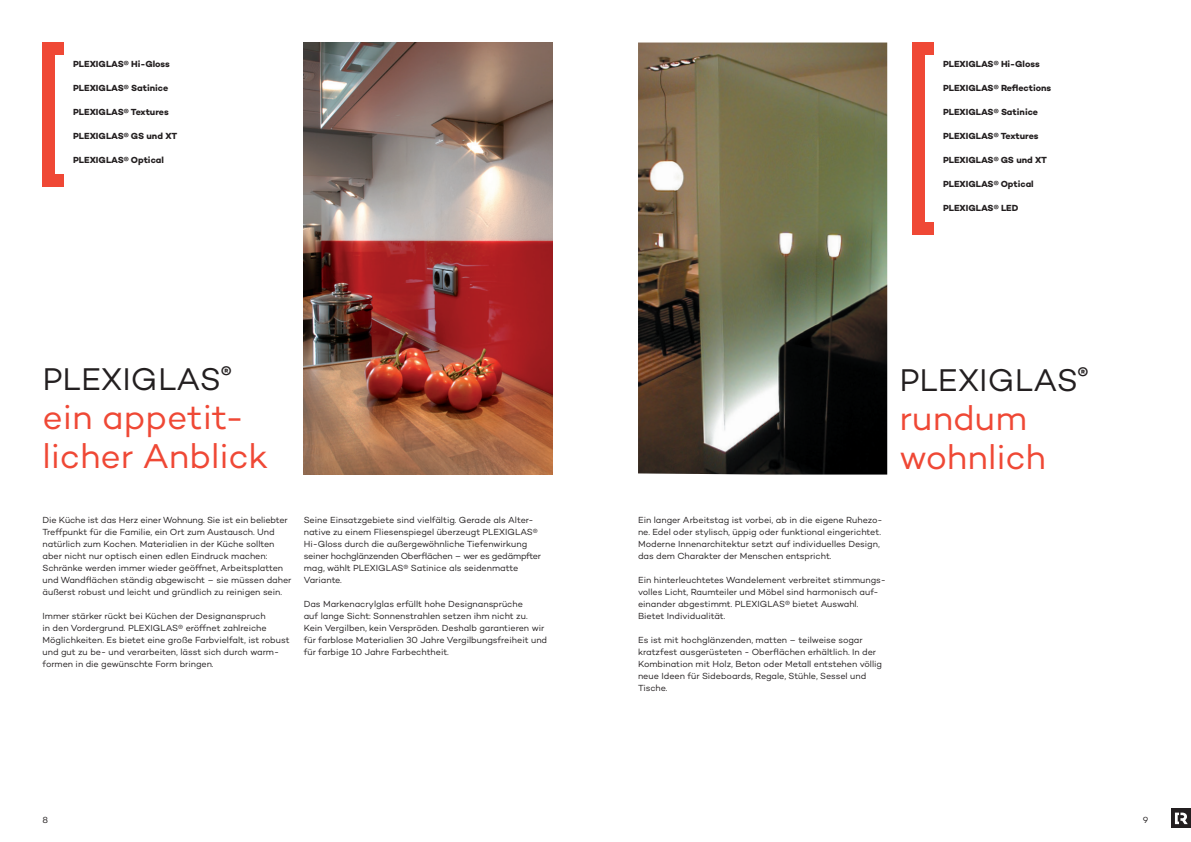
<style>
.page{position:relative;width:1191px;height:842px;background:#fff}
.page>*{position:absolute;margin:0;border:0;box-sizing:border-box;transform-origin:0 0}
.t1{font:35.1px/39px "Campton";color:#ef4835}
.t2{font:32px "Campton";color:#231f20}
.t3{font:9px/12px "Campton";letter-spacing:-.005em;color:#231f20}
.t4{font:700 9px "Campton";color:#231f20}
</style>
<div class="page">
<div style="left:1171px;top:808px;width:20px;height:20px;background:#231f20"></div>
<svg style="left:1175px;top:813px;width:12px;height:11px"></svg>
<div style="left:43px;top:43px;width:12px;height:144px;background:#ef4835"></div>
<div style="left:55px;top:43px;width:9px;height:12px;background:#ef4835"></div>
<div style="left:55px;top:175px;width:9px;height:12px;background:#ef4835"></div>
<div style="left:912px;top:43px;width:12px;height:192px;background:#ef4835"></div>
<div style="left:924px;top:43px;width:10px;height:12px;background:#ef4835"></div>
<div style="left:922px;top:223px;width:12px;height:12px;background:#ef4835"></div>
<img style="left:304px;top:43px;width:249px;height:432px">
<img style="left:638px;top:43px;width:249px;height:432px">
<p class="t4" style="left:73px;top:58px;width:98px">PLEXIGLAS® Hi-Gloss</p>
<p class="t4" style="left:73px;top:82px;width:96px">PLEXIGLAS® Satinice</p>
<p class="t4" style="left:73px;top:106px;width:97px">PLEXIGLAS® Textures</p>
<p class="t4" style="left:73px;top:130px;width:105px">PLEXIGLAS® GS und XT</p>
<p class="t4" style="left:73px;top:154px;width:92px">PLEXIGLAS® Optical</p>
<h2 class="t2" style="left:43px;top:359px;width:190px">PLEXIGLAS<sup>®</sup></h2>
<h1 class="t1" style="left:43px;top:397px;width:227px">ein appetit&shy;licher Anblick</h1>
<p class="t3" style="left:43px;top:513px;width:250px">Die Küche ist das Herz einer Wohnung. Sie ist ein beliebter Treffpunkt für die Familie, ein Ort zum Austausch. Und natürlich zum Kochen. Materialien in der Küche sollten aber nicht nur optisch einen edlen Eindruck machen:<br>Schränke werden immer wieder geöffnet, Arbeitsplatten und Wandflächen ständig abgewischt – sie müssen daher äußerst robust und leicht und gründlich zu reinigen sein.</p>
<p class="t3" style="left:43px;top:609px;width:249px">Immer stärker rückt bei Küchen der Designanspruch<br>in den Vordergrund. PLEXIGLAS® eröffnet zahlreiche Möglichkeiten. Es bietet eine große Farbvielfalt, ist robust und gut zu be- und verarbeiten, lässt sich durch warm&shy;formen in die gewünschte Form bringen.</p>
<p class="t3" style="left:304px;top:513px;width:239px">Seine Einsatzgebiete sind vielfältig. Gerade als Alter&shy;native zu einem Fliesenspiegel überzeugt PLEXIGLAS® Hi-Gloss durch die außergewöhnliche Tiefenwirkung seiner hochglänzenden Oberflächen – wer es gedämpfter mag, wählt PLEXIGLAS® Satinice als seidenmatte Variante.</p>
<p class="t3" style="left:304px;top:597px;width:245px">Das Markenacrylglas erfüllt hohe Designansprüche<br>auf lange Sicht: Sonnenstrahlen setzen ihm nicht zu.<br>Kein Vergilben, kein Verspröden. Deshalb garantieren wir für farblose Materialien 30 Jahre Vergilbungsfreiheit und für farbige 10 Jahre Farbechtheit.</p>
<p class="t4" style="left:943px;top:58px;width:98px">PLEXIGLAS® Hi-Gloss</p>
<p class="t4" style="left:943px;top:82px;width:110px">PLEXIGLAS® Reflections</p>
<p class="t4" style="left:943px;top:106px;width:96px">PLEXIGLAS® Satinice</p>
<p class="t4" style="left:943px;top:130px;width:97px">PLEXIGLAS® Textures</p>
<p class="t4" style="left:943px;top:154px;width:105px">PLEXIGLAS® GS und XT</p>
<p class="t4" style="left:943px;top:178px;width:92px">PLEXIGLAS® Optical</p>
<p class="t4" style="left:943px;top:202px;width:77px">PLEXIGLAS® LED</p>
<h2 class="t2" style="left:899px;top:360px;width:190px">PLEXIGLAS<sup>®</sup></h2>
<h1 class="t1" style="left:899px;top:397px;width:148px">rundum wohnlich</h1>
<p class="t3" style="left:638px;top:513px;width:246px">Ein langer Arbeitstag ist vorbei, ab in die eigene Ruhezo&shy;ne. Edel oder stylisch, üppig oder funktional eingerichtet.<br>Moderne Innenarchitektur setzt auf individuelles Design, das dem Charakter der Menschen entspricht.</p>
<p class="t3" style="left:638px;top:573px;width:249px">Ein hinterleuchtetes Wandelement verbreitet stimmungs&shy;volles Licht, Raumteiler und Möbel sind harmonisch auf&shy;einander abgestimmt. PLEXIGLAS® bietet Auswahl.<br>Bietet Individualität.</p>
<p class="t3" style="left:638px;top:633px;width:246px">Es ist mit hochglänzenden, matten – teilweise sogar kratzfest ausgerüsteten - Oberflächen erhältlich. In der Kombination mit Holz, Beton oder Metall entstehen völlig neue Ideen für Sideboards, Regale, Stühle, Sessel und Tische.</p>
<p class="t3" style="left:43px;top:813px;width:7px">8</p>
<p class="t3" style="left:1142px;top:813px;width:7px">9</p>
</div>
